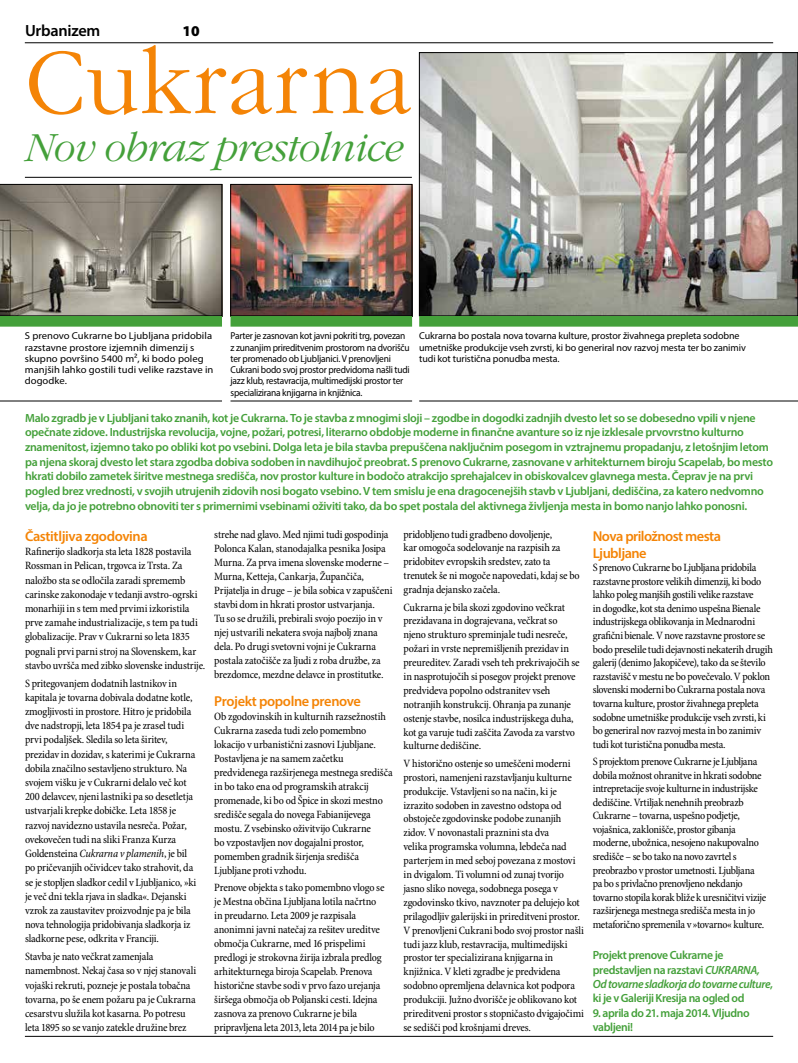
<style>
.page{position:relative;width:798px;height:1063px;background:#fff}
.page>*{position:absolute;margin:0;border:0;box-sizing:border-box;transform-origin:0 0}
.t1{font:90.25px "Garamond Itc TEE Ligh";color:#f48406}
.t2{font:40px "Garamond Itc TEE Ligh Ital";letter-spacing:-.025em;color:#44a03a}
.t3{font:600 16.25px "Myriad Pro";letter-spacing:-.015em;color:#000}
.t4{font:900 15px "Myriad Pro";color:#000}
.t5{font:600 14.38px/17px "Myriad Pro";letter-spacing:-.035em;color:#f48406}
.t6{font:600 11.88px/14.6px "Myriad Pro";letter-spacing:-.025em;color:#44a03a}
.t7{font:condensed 11.25px/13.9px "Minion Pro";letter-spacing:-.02em;color:#000}
.t8{font:10px/11.2px "Myriad Pro";letter-spacing:-.01em;color:#000;scale:.94 1}
.t9{font:10px/11.2px "Myriad Pro";letter-spacing:-.01em;color:#000}
.t10{font:10px/11.2px "Myriad Pro";letter-spacing:-.01em;color:#000;scale:1.06 1}
.s1{font-style:italic}
</style>
<div class="page">
<img style="left:421px;top:54px;width:374px;height:260px">
<div style="left:419px;top:52px;width:378px;height:264px;border:1px solid #000"></div>
<svg style="left:0;top:184px;width:222px;height:132px;background:#918c80"></svg>
<img style="left:232px;top:186px;width:178px;height:128px">
<div style="left:230px;top:184px;width:182px;height:132px;border:1px solid #000"></div>
<div style="left:419px;top:316px;width:378px;height:11px;background:#44a03a"></div>
<hr style="left:419px;top:401px;width:378px;height:1px;background:#000">
<div style="left:0;top:316px;width:222px;height:11px;background:#44a03a"></div>
<hr style="left:0;top:401px;width:222px;height:1px;background:#000">
<div style="left:230px;top:316px;width:182px;height:11px;background:#44a03a"></div>
<hr style="left:230px;top:401px;width:182px;height:1px;background:#000">
<hr style="left:25px;top:1036px;width:747px;height:1px;background:#000">
<hr style="left:25px;top:43px;width:747px;height:1px;background:#000">
<hr style="left:25px;top:177px;width:386px;height:1px;background:#000">
<h3 class="t3" style="left:25px;top:20px;width:77px">Urbanizem</h3>
<h1 class="t1" style="left:25px;top:33px;width:388px">Cukrarna</h1>
<h2 class="t2" style="left:25px;top:126px;width:380px">Nov obraz prestolnice</h2>
<h3 class="t4" style="left:182px;top:21px;width:19px">10</h3>
<p class="t10" style="left:25px;top:330px;width:179px">S prenovo Cukrarne bo Ljubljana pridobila razstavne prostore izjemnih dimenzij s skupno površino 5400 m², ki bodo poleg manjših lahko gostili tudi velike razstave in dogodke.</p>
<p class="t8" style="left:230px;top:330px;width:192px">Parter je zasnovan kot javni pokriti trg, povezan z zunanjim prireditvenim prostorom na dvorišču ter promenado ob Ljubljanici. V prenovljeni Cukrani bodo svoj prostor predvidoma našli tudi jazz klub, restavracija, multimedijski prostor ter specializirana knjigarna in knjižnica.</p>
<p class="t9" style="left:419px;top:330px;width:328px">Cukrarna bo postala nova tovarna kulture, prostor živahnega prepleta sodobne umetniške produkcije vseh zvrsti, ki bo generiral nov razvoj mesta ter bo zanimiv tudi kot turistična ponudba mesta.</p>
<p class="t6" style="left:25px;top:410px;width:749px">Malo zgradb je v Ljubljani tako znanih, kot je Cukrarna. To je stavba z mnogimi sloji – zgodbe in dogodki zadnjih dvesto let so se dobesedno vpili v njene opečnate zidove. Industrijska revolucija, vojne, požari, potresi, literarno obdobje moderne in finančne avanture so iz nje izklesale prvovrstno kulturno znamenitost, izjemno tako po obliki kot po vsebini. Dolga leta je bila stavba prepuščena naključnim posegom in vztrajnemu propadanju, z letošnjim letom pa njena skoraj dvesto let stara zgodba dobiva sodoben in navdihujoč preobrat. S prenovo Cukrarne, zasnovane v arhitekturnem biroju Scapelab, bo mesto hkrati dobilo zametek širitve mestnega središča, nov prostor kulture in bodočo atrakcijo sprehajalcev in obiskovalcev glavnega mesta. Čeprav je na prvi pogled brez vrednosti, v svojih utrujenih zidovih nosi bogato vsebino. V tem smislu je ena dragocenejših stavb v Ljubljani, dediščina, za katero nedvomno velja, da jo je potrebno obnoviti ter s primernimi vsebinami oživiti tako, da bo spet postala del aktivnega življenja mesta in bomo nanjo lahko ponosni.</p>
<p class="t5" style="left:25px;top:527px;width:124px">Častitljiva zgodovina</p>
<p class="t7" style="left:25px;top:545px;width:182px;line-height:14.2px">Rafinerijo sladkorja sta leta 1828 postavila Rossman in Pelican, trgovca iz Trsta. Za naložbo sta se odločila zaradi sprememb carinske zakonodaje v tedanji avstro-ogrski monarhiji in s tem med prvimi izkoristila prve zamahe industrializacije, s tem pa tudi globalizacije. Prav v Cukrarni so leta 1835 pognali prvi parni stroj na Slovenskem, kar stavbo uvršča med zibko slovenske industrije.</p>
<p class="t7" style="left:25px;top:676px;width:173px;line-height:14.2px">S pritegovanjem dodatnih lastnikov in kapitala je tovarna dobivala dodatne kotle, zmogljivosti in prostore. Hitro je pridobila dve nadstropji, leta 1854 pa je zrasel tudi prvi podaljšek. Sledila so leta širitev, prezidav in dozidav, s katerimi je Cukrarna dobila značilno sestavljeno strukturo. Na svojem višku je v Cukrarni delalo več kot 200 delavcev, njeni lastniki pa so desetletja ustvarjali krepke dobičke. Leta 1858 je razvoj navidezno ustavila nesreča. Požar, ovekovečen tudi na sliki Franza Kurza Goldensteina <span class="s1">Cukrarna v plamenih</span>, je bil po pričevanjih očividcev tako strahovit, da se je stopljen sladkor cedil v Ljubljanico, »ki je več dni tekla rjava in sladka«. Dejanski vzrok za zaustavitev proizvodnje pa je bila nova tehnologija pridobivanja sladkorja iz sladkorne pese, odkrita v Franciji.</p>
<p class="t7" style="left:25px;top:950px;width:172px;line-height:14.2px">Stavba je nato večkrat zamenjala namembnost. Nekaj časa so v njej stanovali vojaški rekruti, pozneje je postala tobačna tovarna, po še enem požaru pa je Cukrarna cesarstvu služila kot kasarna. Po potresu leta 1895 so se vanjo zatekle družine brez</p>
<p class="t7" style="left:403px;top:527px;width:178px">pridobljeno tudi gradbeno dovoljenje,<br>kar omogoča sodelovanje na razpisih za pridobitev evropskih sredstev, zato ta trenutek še ni mogoče napovedati, kdaj se bo gradnja dejansko začela.</p>
<p class="t7" style="left:403px;top:600px;width:177px">Cukrarna je bila skozi zgodovino večkrat prezidavana in dograjevana, večkrat so njeno strukturo spreminjale tudi nesreče, požari in vrste nepremišljenih prezidav in preureditev. Zaradi vseh teh prekrivajočih se in nasprotujočih si posegov projekt prenove predvideva popolno odstranitev vseh notranjih konstrukcij. Ohranja pa zunanje ostenje stavbe, nosilca industrijskega duha, kot ga varuje tudi zaščita Zavoda za varstvo kulturne dediščine.</p>
<p class="t7" style="left:403px;top:757px;width:182px">V historično ostenje so umeščeni moderni prostori, namenjeni razstavljanju kulturne produkcije. Vstavljeni so na način, ki je izrazito sodoben in zavestno odstopa od obstoječe zgodovinske podobe zunanjih zidov. V novonastali praznini sta dva<br>velika programska volumna, lebdeča nad parterjem in med seboj povezana z mostovi in dvigalom. Ti volumni od zunaj tvorijo jasno sliko novega, sodobnega posega v zgodovinsko tkivo, navznoter pa delujejo kot prilagodljiv galerijski in prireditveni prostor.<br>V prenovljeni Cukrani bodo svoj prostor našli tudi jazz klub, restavracija, multimedijski prostor ter specializirana knjigarna in knjižnica. V kleti zgradbe je predvidena sodobno opremljena delavnica kot podpora produkciji. Južno dvorišče je oblikovano kot prireditveni prostor s stopničasto dvigajočimi se sedišči pod krošnjami dreves.</p>
<p class="t7" style="left:214px;top:527px;width:180px">strehe nad glavo. Med njimi tudi gospodinja Polonca Kalan, stanodajalka pesnika Josipa Murna. Za prva imena slovenske moderne – Murna, Ketteja, Cankarja, Župančiča, Prijatelja in druge – je bila sobica v zapuščeni stavbi dom in hkrati prostor ustvarjanja.<br>Tu so se družili, prebirali svojo poezijo in v njej ustvarili nekatera svoja najbolj znana dela. Po drugi svetovni vojni je Cukrarna postala zatočišče za ljudi z roba družbe, za brezdomce, mezdne delavce in prostitutke.</p>
<p class="t5" style="left:214px;top:692px;width:148px">Projekt popolne prenove</p>
<p class="t7" style="left:214px;top:709px;width:180px">Ob zgodovinskih in kulturnih razsežnostih Cukrarna zaseda tudi zelo pomembno lokacijo v urbanistični zasnovi Ljubljane.<br>Postavljena je na samem začetku predvidenega razširjenega mestnega središča in bo tako ena od programskih atrakcij promenade, ki bo od Špice in skozi mestno središče segala do novega Fabianijevega mostu. Z vsebinsko oživitvijo Cukrarne<br>bo vzpostavljen nov dogajalni prostor, pomemben gradnik širjenja središča Ljubljane proti vzhodu.</p>
<p class="t7" style="left:214px;top:881px;width:172px">Prenove objekta s tako pomembno vlogo se je Mestna občina Ljubljana lotila načrtno in preudarno. Leta 2009 je razpisala anonimni javni natečaj za rešitev ureditve območja Cukrarne, med 16 prispelimi predlogi je strokovna žirija izbrala predlog arhitekturnega biroja Scapelab. Prenova historične stavbe sodi v prvo fazo urejanja širšega območja ob Poljanski cesti. Idejna zasnova za prenovo Cukrarne je bila pripravljena leta 2013, leta 2014 pa je bilo</p>
<p class="t5" style="left:592px;top:527px;width:130px">Nova priložnost mesta<br>Ljubljane</p>
<p class="t7" style="left:592px;top:561px;width:182px">S prenovo Cukrarne bo Ljubljana pridobila razstavne prostore velikih dimenzij, ki bodo lahko poleg manjših gostili velike razstave<br>in dogodke, kot sta denimo uspešna Bienale industrijskega oblikovanja in Mednarodni grafični bienale. V nove razstavne prostore se bodo preselile tudi dejavnosti nekaterih drugih galerij (denimo Jakopičeve), tako da se število razstavišč v mestu ne bo povečevalo. V poklon slovenski moderni bo Cukrarna postala nova tovarna kulture, prostor živahnega prepleta sodobne umetniške produkcije vseh zvrsti, ki bo generiral nov razvoj mesta in bo zanimiv tudi kot turistična ponudba mesta.</p>
<p class="t7" style="left:592px;top:755px;width:175px">S projektom prenove Cukrarne je Ljubljana dobila možnost ohranitve in hkrati sodobne intrepretacije svoje kulturne in industrijske dediščine. Vrtiljak nenehnih preobrazb Cukrarne – tovarna, uspešno podjetje, vojašnica, zaklonišče, prostor gibanja moderne, ubožnica, nesojeno nakupovalno središče – se bo tako na novo zavrtel s preobrazbo v prostor umetnosti. Ljubljana pa bo s privlačno prenovljeno nekdanjo tovarno stopila korak bliže k uresničitvi vizije razširjenega mestnega središča mesta in jo metaforično spremenila v »tovarno« kulture.</p>
<p class="t6" style="left:592px;top:948px;width:181px">Projekt prenove Cukrarne je predstavljen na razstavi <span class="s1">CUKRARNA, Od tovarne sladkorja do tovarne culture</span>, ki je v Galeriji Kresija na ogled od</p>
<p class="t6" style="left:592px;top:1005px;width:158px">9. aprila do 21. maja 2014. Vljudno vabljeni!</p>
</div>
